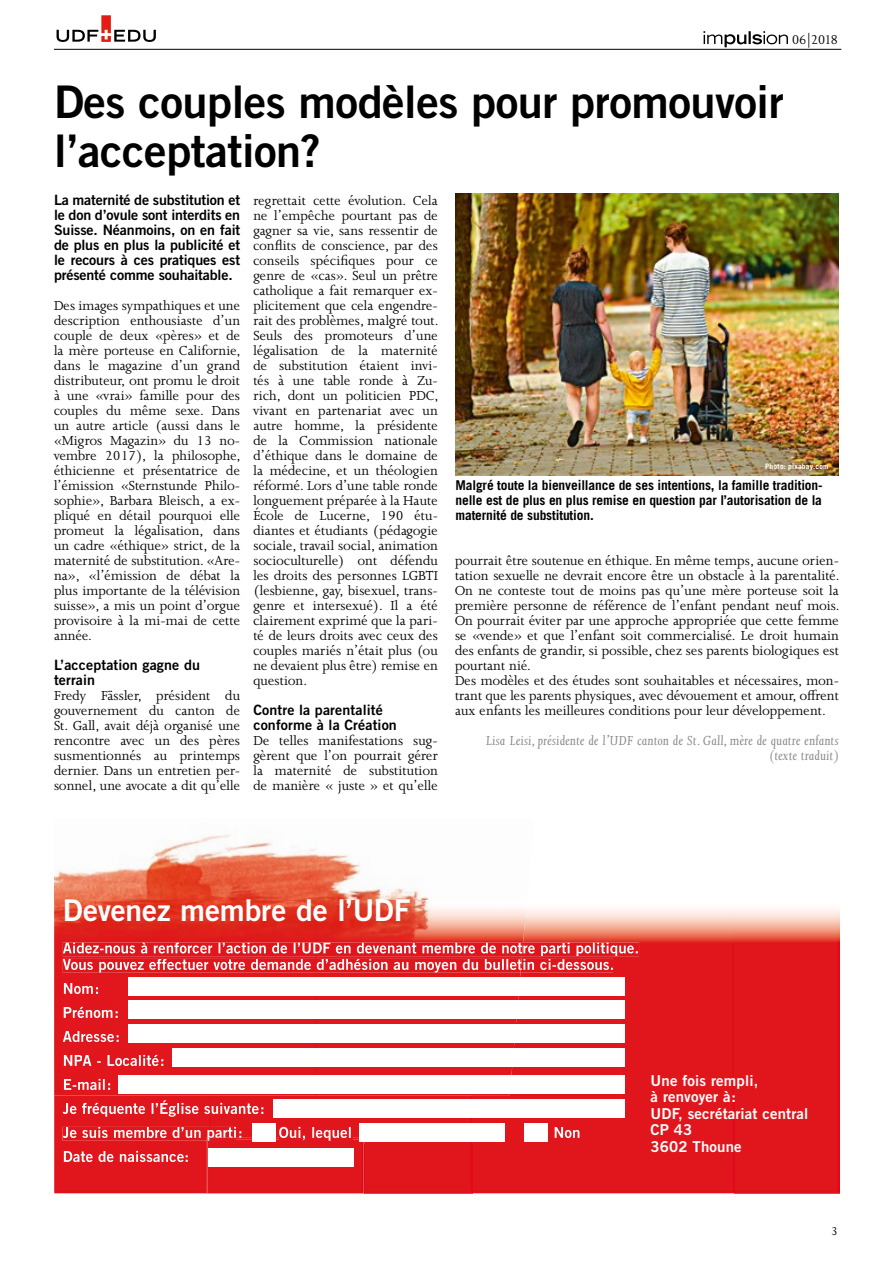
<style>
.page{position:relative;width:893px;height:1263px;background:#fff}
.page>*{position:absolute;margin:0;border:0;box-sizing:border-box;transform-origin:0 0}
.t1{font:45px/49.5px "Trade Gothic LT Std Bd 2";letter-spacing:-.01em;color:#000}
.t2{font:30px "Trade Gothic LT Std Bd 2";color:#fff}
.t3{font:15px/15px "Joanna MT Std";color:#000;text-align:justify}
.t4{font:italic 15px/15px "Joanna MT Std";letter-spacing:.02em;color:#888887;text-align:right}
.t5{font:15px/16.5px "Trade Gothic LT Std Bd 2";letter-spacing:.01em;color:#fff}
.t6{font:14.85px "Joanna MT Std";letter-spacing:-.075em;color:#000}
.t7{font:14.25px/15px "Trade Gothic LT Std Bd 2";letter-spacing:.01em;color:#000}
.t8{font:700 13.5px/15px "Trade Gothic LT Std";letter-spacing:-.01em;color:#000;text-align:justify}
.t9{font:13.05px "Joanna MT Std";color:#000}
.t10{font:700 7.5px "Trade Gothic LT Std";letter-spacing:.03em;color:#fff}
</style>
<div class="page">
<svg style="left:56px;top:15px;width:100px;height:27px"></svg>
<svg style="left:703px;top:31px;width:85px;height:16px"></svg>
<hr style="left:54px;top:49px;width:787px;height:1px;background:#000">
<img style="left:455px;top:194px;width:383px;height:281px">
<img style="left:54px;top:835px;width:375px;height:65px">
<img style="left:54px;top:882px;width:204px;height:18px">
<img style="left:473px;top:909px;width:366px;height:284px">
<div style="left:54px;top:1096px;width:157px;height:97px;background:#e1161c"></div>
<div style="left:211px;top:1096px;width:262px;height:48px;background:#e1161c"></div>
<div style="left:365px;top:1144px;width:108px;height:49px;background:#e1161c"></div>
<img style="left:54px;top:900px;width:473px;height:196px">
<img style="left:523px;top:942px;width:116px;height:14px">
<img style="left:63px;top:942px;width:460px;height:14px">
<img style="left:522px;top:959px;width:91px;height:14px">
<img style="left:63px;top:959px;width:459px;height:14px">
<img style="left:64px;top:983px;width:29px;height:11px">
<svg style="left:96px;top:987px;width:2px;height:7px"></svg>
<img style="left:64px;top:1007px;width:48px;height:11px">
<svg style="left:116px;top:1011px;width:2px;height:7px"></svg>
<img style="left:63px;top:1031px;width:51px;height:11px">
<svg style="left:117px;top:1035px;width:2px;height:7px"></svg>
<img style="left:64px;top:1055px;width:19px;height:11px">
<img style="left:83px;top:1055px;width:75px;height:11px">
<svg style="left:161px;top:1059px;width:2px;height:7px"></svg>
<img style="left:64px;top:1079px;width:41px;height:11px">
<svg style="left:108px;top:1083px;width:2px;height:7px"></svg>
<img style="left:63px;top:1100px;width:196px;height:17px">
<svg style="left:261px;top:1107px;width:2px;height:7px"></svg>
<img style="left:63px;top:1127px;width:173px;height:14px">
<img style="left:279px;top:1127px;width:73px;height:4px">
<svg style="left:206px;top:1131px;width:159px;height:63px"></svg>
<img style="left:549px;top:1127px;width:30px;height:11px">
<img style="left:64px;top:1151px;width:125px;height:11px">
<div style="left:128px;top:977px;width:497px;height:19px;background:#fff"></div>
<div style="left:128px;top:1000px;width:497px;height:19px;background:#fff"></div>
<div style="left:128px;top:1024px;width:497px;height:19px;background:#fff"></div>
<div style="left:172px;top:1048px;width:453px;height:19px;background:#fff"></div>
<div style="left:118px;top:1075px;width:507px;height:19px;background:#fff"></div>
<div style="left:273px;top:1099px;width:352px;height:19px;background:#fff"></div>
<div style="left:252px;top:1123px;width:24px;height:19px;background:#fff"></div>
<div style="left:524px;top:1123px;width:24px;height:19px;background:#fff"></div>
<div style="left:359px;top:1123px;width:146px;height:19px;background:#fff"></div>
<div style="left:208px;top:1148px;width:145px;height:18px;background:#fff"></div>
<p class="t6" style="left:792px;top:31px;width:48px">06|2018</p>
<h1 class="t1" style="left:54px;top:76px;width:731px">Des couples modèles pour promouvoir l’acceptation?</h1>
<p class="t7" style="left:54px;top:192px;width:188px;text-align:justify">La maternité de substitution et le don d’ovule sont interdits en Suisse. Néanmoins, on en fait de plus en plus la publicité et le recours à ces pratiques est présenté comme souhaitable.</p>
<p class="t3" style="left:54px;top:298px;width:188px">Des images sympathiques et une description enthousiaste d’un couple de deux «pères» et de la mère porteuse en Californie, dans le magazine d’un grand distributeur, ont promu le droit à une «vrai» famille pour des couples du même sexe. Dans un autre article (aussi dans le «Migros Magazin» du 13 no&shy;vembre 2017), la philosophe, éthicienne et présentatrice de l’émission «Sternstunde Philo&shy;sophie», Barbara Bleisch, a ex&shy;pliqué en détail pourquoi elle promeut la légalisation, dans un cadre «éthique» strict, de la maternité de substitution. «Are&shy;na», «l’émission de débat la plus importante de la télévision suisse», a mis un point d’orgue provisoire à la mi-mai de cette année.</p>
<p class="t7" style="left:54px;top:657px;width:148px">L’acceptation gagne du terrain</p>
<p class="t3" style="left:54px;top:688px;width:188px">Fredy Fässler, président du gouvernement du canton de St. Gall, avait déjà organisé une rencontre avec un des pères susmentionnés au printemps dernier. Dans un entretien per&shy;sonnel, une avocate a dit qu’elle</p>
<p class="t3" style="left:253px;top:193px;width:187px">regrettait cette évolution. Cela ne l’empêche pourtant pas de gagner sa vie, sans ressentir de conflits de conscience, par des conseils spécifiques pour ce genre de «cas». Seul un prêtre catholique a fait remarquer ex&shy;plicitement que cela engendre&shy;rait des problèmes, malgré tout.<br>Seuls des promoteurs d’une légalisation de la maternité de substitution étaient invi&shy;tés à une table ronde à Zu&shy;rich, dont un politicien PDC, vivant en partenariat avec un autre homme, la présidente de la Commission nationale d’éthique dans le domaine de la médecine, et un théologien réformé. Lors d’une table ronde longuement préparée à la Haute École de Lucerne, 190 étu&shy;diantes et étudiants (pédagogie sociale, travail social, animation socioculturelle) ont défendu les droits des personnes LGBTI (lesbienne, gay, bisexuel, trans&shy;genre et intersexué). Il a été clairement exprimé que la pari&shy;té de leurs droits avec ceux des couples mariés n’était plus (ou ne devaient plus être) remise en question.</p>
<p class="t7" style="left:253px;top:702px;width:145px">Contre la parentalité conforme à la Création</p>
<p class="t3" style="left:253px;top:733px;width:186px">De telles manifestations sug&shy;gèrent que l’on pourrait gérer la maternité de substitution de manière « juste » et qu’elle</p>
<p class="t10" style="left:765px;top:462px;width:65px">Photo: pixabay.com</p>
<p class="t8" style="left:455px;top:478px;width:369px">Malgré toute la bienveillance de ses intentions, la famille tradition&shy;nelle est de plus en plus remise en question par l’autorisation de la maternité de substitution.</p>
<p class="t3" style="left:455px;top:553px;width:386px;text-align:left">pourrait être soutenue en éthique. En même temps, aucune orien&shy;tation sexuelle ne devrait encore être un obstacle à la parentalité.<br>On ne conteste tout de moins pas qu’une mère porteuse soit la première personne de référence de l’enfant pendant neuf mois.<br>On pourrait éviter par une approche appropriée que cette femme se «vende» et que l’enfant soit commercialisé. Le droit humain des enfants de grandir, si possible, chez ses parents biologiques est pourtant nié.<br>Des modèles et des études sont souhaitables et nécessaires, mon&shy;trant que les parents physiques, avec dévouement et amour, offrent aux enfants les meilleures conditions pour leur développement.</p>
<p class="t4" style="left:486px;top:733px;width:354px">Lisa Leisi, présidente de l’UDF canton de St. Gall, mère de quatre enfants (texte traduit)</p>
<h2 class="t2" style="left:63px;top:892px;width:349px">Devenez membre de l’UDF</h2>
<p class="t5" style="left:651px;top:1072px;width:159px">Une fois rempli,<br>à renvoyer à:<br>UDF, secrétariat central<br>CP 43<br>3602 Thoune</p>
<p class="t9" style="left:831px;top:1224px;width:8px">3</p>
</div>
